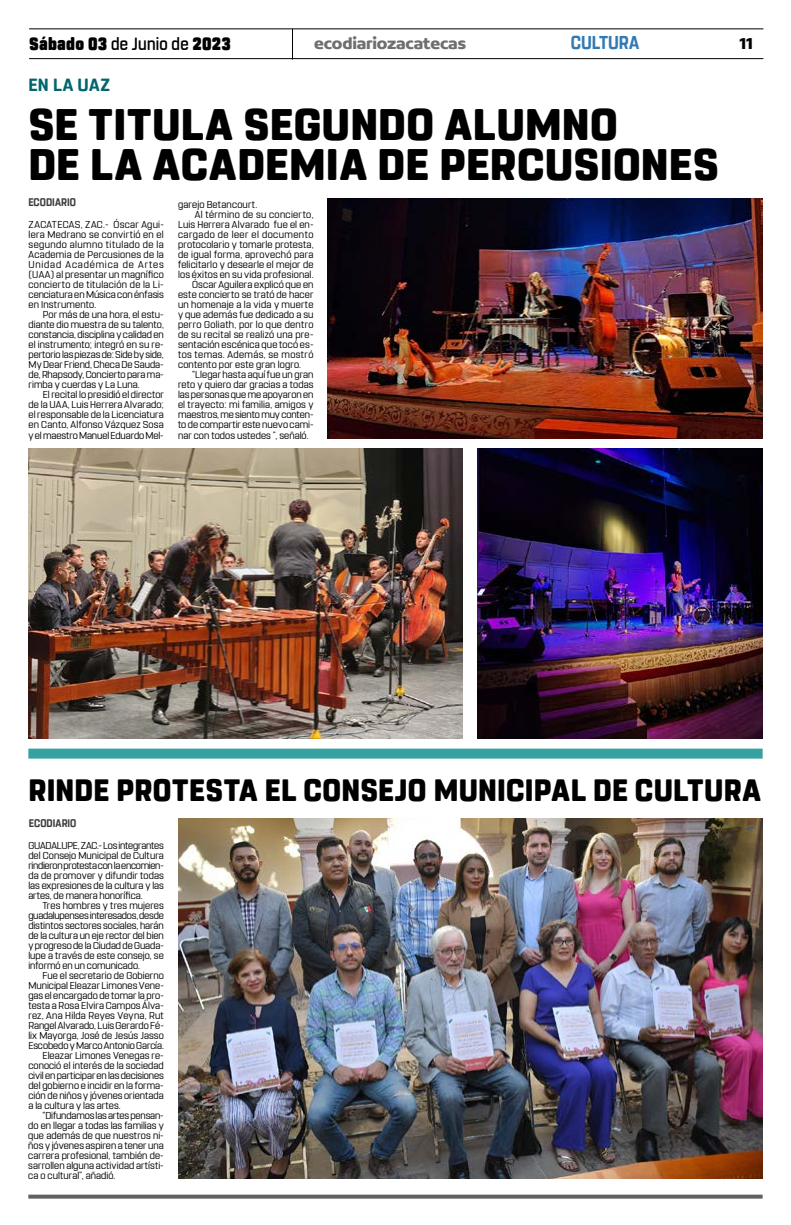
<style>
.page{position:relative;width:791px;height:1225px;background:#fff}
.page>*{position:absolute;margin:0;border:0;box-sizing:border-box;transform-origin:0 0}
.t1{font:800 44px/40px "Rohn Rounded";letter-spacing:.005em;color:#000}
.t2{font:800 30.8px "Rohn Rounded";letter-spacing:.01em;color:#000;scale:.96 1}
.t3{font:700 18.6px "Rohn Rounded";letter-spacing:-.01em;color:#327ab3;scale:.91 1}
.t4{font:900 17.6px "Rohn Rounded";letter-spacing:.015em;color:#000;scale:.91 1}
.t5{font:700 17.6px "Rohn Rounded";letter-spacing:.03em;color:#00666c}
.t6{font:700 16.9px "Concord";letter-spacing:-.01em;color:#706f6f}
.t7{font:700 16.9px "Concord";color:#000}
.t8{font:700 11px "Rohn Rounded";letter-spacing:.005em;color:#3d3d3d;scale:.91 1}
.t9{font:10px/10px "Rohn Rounded";letter-spacing:.005em;color:#000;text-align:justify}
.t10{font:10px "Rohn Rounded";letter-spacing:-.015em;color:#000}
.t11{font:10px "Rohn Rounded";letter-spacing:.025em;color:#000}
.t12{font:10px "Rohn Rounded";letter-spacing:.035em;color:#000}
.t13{font:10px "Rohn Rounded";letter-spacing:.03em;color:#000}
.t14{font:10px "Rohn Rounded";letter-spacing:.045em;color:#000}
.s1{font-weight:500}
</style>
<div class="page">
<svg style="left:28px;top:1194px;width:735px;height:4px;background:#7a7a7a"></svg>
<hr style="left:29px;top:28px;width:734px;height:1px;background:#000">
<hr style="left:29px;top:58px;width:734px;height:1px;background:#000">
<hr style="left:292px;top:29px;width:1px;height:31px;background:#000">
<div style="left:28px;top:748px;width:735px;height:10px;background:#36a1a1"></div>
<img style="left:178px;top:818px;width:585px;height:360px">
<img style="left:28px;top:448px;width:434px;height:290px">
<img style="left:328px;top:198px;width:435px;height:240px">
<img style="left:477px;top:448px;width:286px;height:290px">
<h3 class="t4" style="left:29px;top:33px;width:223px">Sábado 03 <span class="s1">de Junio de</span> 2023</h3>
<h3 class="t6" style="left:314px;top:33px;width:153px">ecodiariozacatecas</h3>
<h3 class="t3" style="left:571px;top:32px;width:77px">CULTURA</h3>
<h3 class="t7" style="left:739px;top:33px;width:15px">11</h3>
<h3 class="t5" style="left:28px;top:75px;width:83px">EN LA UAZ</h3>
<h1 class="t1" style="left:28px;top:105px;width:692px">SE TITULA SEGUNDO ALUMNO<br>DE LA ACADEMIA DE PERCUSIONES</h1>
<p class="t9" style="left:29px;top:220px;width:137px">ZACATECAS, ZAC.- Óscar Agui&shy;lera Medrano se convirtió en el segundo alumno titulado de la Academia de Percusiones de la Unidad Académica de Artes (UAA) al presentar un magnífico concierto de titulación de la Li&shy;cenciatura en Música con énfasis en Instrumento.</p>
<p class="t9" style="left:29px;top:310px;width:137px;text-indent:14px">Por más de una hora, el estu&shy;diante dio muestra de su talento, constancia, disciplina y calidad en el instrumento; integró en su re&shy;pertorio las piezas de: Side by side, My Dear Friend, Checa De Sauda&shy;de, Rhapsody, Concierto para ma&shy;rimba y cuerdas y La Luna.</p>
<p class="t9" style="left:29px;top:390px;width:137px;text-indent:14px">El recital lo presidió el director de la UAA, Luis Herrera Alvarado; el responsable de la Licenciatura en Canto, Alfonso Vázquez Sosa y el maestro Manuel Eduardo Mel-</p>
<p class="t8" style="left:28px;top:196px;width:54px">ECODIARIO</p>
<p class="t9" style="left:178px;top:200px;width:81px">garejo Betancourt.</p>
<p class="t12" style="left:195px;top:209px;width:120px">Al término de su concierto,</p>
<p class="t9" style="left:178px;top:220px;width:137px">Luis Herrera Alvarado fue el en-</p>
<p class="t14" style="left:178px;top:229px;width:137px">cargado de leer el documento</p>
<p class="t9" style="left:178px;top:240px;width:137px">protocolario y tomarle protesta,</p>
<p class="t11" style="left:178px;top:249px;width:137px">de igual forma, aprovechó para</p>
<p class="t9" style="left:178px;top:260px;width:137px">felicitarlo y desearle el mejor de</p>
<p class="t9" style="left:178px;top:270px;width:137px">los éxitos en su vida profesional.</p>
<p class="t9" style="left:192px;top:280px;width:123px">Óscar Aguilera explicó que en</p>
<p class="t9" style="left:178px;top:290px;width:137px">este concierto se trató de hacer</p>
<p class="t9" style="left:178px;top:300px;width:137px">un homenaje a la vida y muerte</p>
<p class="t9" style="left:178px;top:310px;width:137px">y que además fue dedicado a su</p>
<p class="t13" style="left:178px;top:319px;width:137px">perro Goliath, por lo que dentro</p>
<p class="t11" style="left:178px;top:329px;width:137px">de su recital se realizó una pre-</p>
<p class="t9" style="left:178px;top:340px;width:137px">sentación escénica que tocó es-</p>
<p class="t12" style="left:178px;top:349px;width:137px">tos temas. Además, se mostró</p>
<p class="t9" style="left:178px;top:360px;width:125px">contento por este gran logro.</p>
<p class="t9" style="left:192px;top:370px;width:123px">“Llegar hasta aquí fue un gran</p>
<p class="t9" style="left:178px;top:380px;width:137px">reto y quiero dar gracias a todas</p>
<p class="t9" style="left:178px;top:390px;width:137px">las personas que me apoyaron en</p>
<p class="t9" style="left:178px;top:400px;width:137px">el trayecto: mi familia, amigos y</p>
<p class="t9" style="left:178px;top:410px;width:137px">maestros, me siento muy conten-</p>
<p class="t9" style="left:178px;top:420px;width:137px">to de compartir este nuevo cami-</p>
<p class="t9" style="left:178px;top:430px;width:132px">nar con todos ustedes ”, señaló.</p>
<h2 class="t2" style="left:29px;top:772px;width:764px">RINDE PROTESTA EL CONSEJO MUNICIPAL DE CULTURA</h2>
<p class="t8" style="left:29px;top:816px;width:54px">ECODIARIO</p>
<p class="t9" style="left:28px;top:840px;width:137px">GUADALUPE, ZAC.- Los integrantes del Consejo Municipal de Cultura rindieron protesta con la encomien&shy;da de promover y difundir todas las expresiones de la cultura y las artes, de manera honorífica.</p>
<p class="t9" style="left:28px;top:900px;width:137px;text-indent:14px">Tres hombres y tres mujeres guadalupenses interesados, desde distintos sectores sociales, harán de la cultura un eje rector del bien y progreso de la Ciudad de Guada&shy;lupe a través de este consejo, se informó en un comunicado.</p>
<p class="t9" style="left:43px;top:970px;width:123px">Fue el secretario de Gobierno</p>
<p class="t9" style="left:28px;top:980px;width:137px">Municipal Eleazar Limones Vene-</p>
<p class="t9" style="left:28px;top:990px;width:137px">gas el encargado de tomar la pro-</p>
<p class="t9" style="left:28px;top:1000px;width:137px">testa a Rosa Elvira Campos Álva-</p>
<p class="t9" style="left:28px;top:1010px;width:137px">rez, Ana Hilda Reyes Veyna, Rut</p>
<p class="t9" style="left:28px;top:1020px;width:137px">Rangel Alvarado, Luis Gerardo Fé-</p>
<p class="t9" style="left:28px;top:1030px;width:137px">lix Mayorga, José de Jesús Jasso</p>
<p class="t9" style="left:28px;top:1040px;width:137px">Escobedo y Marco Antonio García.</p>
<p class="t9" style="left:43px;top:1050px;width:123px">Eleazar Limones Venegas re-</p>
<p class="t9" style="left:28px;top:1060px;width:137px">conoció el interés de la sociedad</p>
<p class="t10" style="left:28px;top:1069px;width:137px">civil en participar en las decisiones</p>
<p class="t9" style="left:28px;top:1080px;width:137px">del gobierno e incidir en la forma-</p>
<p class="t9" style="left:28px;top:1090px;width:137px">ción de niños y jóvenes orientada</p>
<p class="t9" style="left:28px;top:1100px;width:94px">a la cultura y las artes.</p>
<p class="t10" style="left:43px;top:1109px;width:123px">“Difundamos las artes pensan-</p>
<p class="t9" style="left:28px;top:1120px;width:137px">do en llegar a todas las familias y</p>
<p class="t9" style="left:28px;top:1130px;width:137px">que además de que nuestros ni-</p>
<p class="t9" style="left:28px;top:1140px;width:137px">ños y jóvenes aspiren a tener una</p>
<p class="t9" style="left:28px;top:1150px;width:137px">carrera profesional, también de-</p>
<p class="t9" style="left:28px;top:1160px;width:137px">sarrollen alguna actividad artísti-</p>
<p class="t9" style="left:28px;top:1170px;width:89px">ca o cultural”, añadió.</p>
</div>
